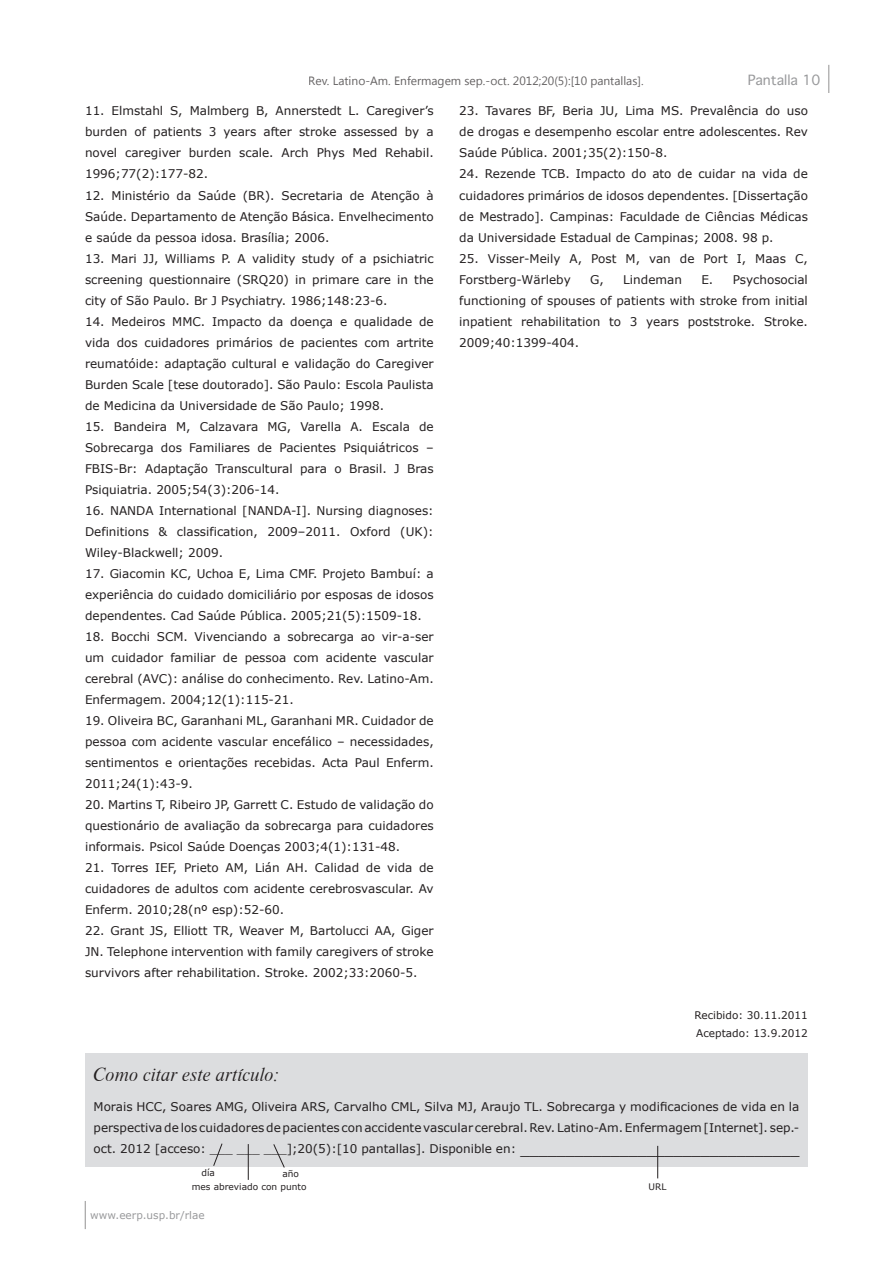
<style>
.page{position:relative;width:893px;height:1263px;background:#fff}
.page>*{position:absolute;margin:0;border:0;box-sizing:border-box;transform-origin:0 0}
.t1{font:18px "Dutch 801 BT Italic Headline";letter-spacing:.02em;color:#231f20}
.t2{font:13.5px "Geneva";color:#6c6d70}
._18__Referências{font:12px/21px "Verdana";color:#231f20;text-align:justify}
.t3{font:12px "Segoe UI";color:#231f20}
._21__Recebido_Aceito{font:10.5px "Verdana";color:#231f20}
.t4{font:10.5px "Verdana";color:#6c6d70}
._18__Referências-2{font:9px "Verdana";color:#231f20}
.s1{font-family:"Times New Roman";font-size:18px}
</style>
<div class="page">
<svg style="left:85px;top:1201px;width:1px;height:28px"></svg>
<svg style="left:828px;top:65px;width:1px;height:28px"></svg>
<div style="left:85px;top:1053px;width:723px;height:114px;background:#dcdddf"></div>
<hr style="left:657px;top:1146px;width:1px;height:32px;background:#231f20">
<svg style="left:213px;top:1143px;width:10px;height:23px"></svg>
<hr style="left:248px;top:1144px;width:1px;height:36px;background:#231f20">
<svg style="left:273px;top:1144px;width:12px;height:24px"></svg>
<p class="t3" style="left:309px;top:72px;width:336px">Rev. Latino-Am. Enfermagem sep.-oct. 2012;20(5):[10 pantallas].</p>
<p class="t2" style="left:747px;top:72px;width:74px">Pantalla 10</p>
<p class="_18__Referências" style="left:85px;top:100px;width:350px">11. Elmstahl S, Malmberg B, Annerstedt L. Caregiver’s burden of patients 3 years after stroke assessed by a novel caregiver burden scale. Arch Phys Med Rehabil.<br>1996;77(2):177-82.</p>
<p class="_18__Referências" style="left:85px;top:184px;width:350px">12. Ministério da Saúde (BR). Secretaria de Atenção à Saúde. Departamento de Atenção Básica. Envelhecimento e saúde da pessoa idosa. Brasília; 2006.</p>
<p class="_18__Referências" style="left:85px;top:247px;width:350px">13. Mari JJ, Williams P. A validity study of a psichiatric screening questionnaire (SRQ20) in primare care in the city of São Paulo. Br J Psychiatry. 1986;148:23-6.</p>
<p class="_18__Referências" style="left:85px;top:310px;width:350px">14. Medeiros MMC. Impacto da doença e qualidade de vida dos cuidadores primários de pacientes com artrite reumatóide: adaptação cultural e validação do Caregiver Burden Scale [tese doutorado]. São Paulo: Escola Paulista de Medicina da Universidade de São Paulo; 1998.</p>
<p class="_18__Referências" style="left:85px;top:415px;width:350px">15. Bandeira M, Calzavara MG, Varella A. Escala de Sobrecarga dos Familiares de Pacientes Psiquiátricos – FBIS-Br: Adaptação Transcultural para o Brasil. J Bras Psiquiatria. 2005;54(3):206-14.</p>
<p class="_18__Referências" style="left:85px;top:499px;width:350px">16. NANDA International [NANDA-I]. Nursing diagnoses:<br>Definitions &amp; classification, 2009–2011. Oxford (UK):<br>Wiley-Blackwell; 2009.</p>
<p class="_18__Referências" style="left:85px;top:562px;width:350px">17. Giacomin KC, Uchoa E, Lima CMF. Projeto Bambuí: a experiência do cuidado domiciliário por esposas de idosos dependentes. Cad Saúde Pública. 2005;21(5):1509-18.</p>
<p class="_18__Referências" style="left:85px;top:625px;width:350px">18. Bocchi SCM. Vivenciando a sobrecarga ao vir-a-ser um cuidador familiar de pessoa com acidente vascular cerebral (AVC): análise do conhecimento. Rev. Latino-Am.<br>Enfermagem. 2004;12(1):115-21.</p>
<p class="_18__Referências" style="left:85px;top:709px;width:350px">19. Oliveira BC, Garanhani ML, Garanhani MR. Cuidador de pessoa com acidente vascular encefálico – necessidades, sentimentos e orientações recebidas. Acta Paul Enferm.<br>2011;24(1):43-9.</p>
<p class="_18__Referências" style="left:85px;top:793px;width:350px">20. Martins T, Ribeiro JP, Garrett C. Estudo de validação do questionário de avaliação da sobrecarga para cuidadores informais. Psicol Saúde Doenças 2003;4(1):131-48.</p>
<p class="_18__Referências" style="left:85px;top:856px;width:350px">21. Torres IEF, Prieto AM, Lián AH. Calidad de vida de cuidadores de adultos com acidente cerebrosvascular. Av Enferm. 2010;28(nº esp):52-60.</p>
<p class="_18__Referências" style="left:85px;top:919px;width:350px">22. Grant JS, Elliott TR, Weaver M, Bartolucci AA, Giger JN. Telephone intervention with family caregivers of stroke survivors after rehabilitation. Stroke. 2002;33:2060-5.</p>
<p class="_18__Referências" style="left:459px;top:100px;width:350px">23. Tavares BF, Beria JU, Lima MS. Prevalência do uso de drogas e desempenho escolar entre adolescentes. Rev Saúde Pública. 2001;35(2):150-8.</p>
<p class="_18__Referências" style="left:459px;top:163px;width:350px">24. Rezende TCB. Impacto do ato de cuidar na vida de cuidadores primários de idosos dependentes. [Dissertação de Mestrado]. Campinas: Faculdade de Ciências Médicas da Universidade Estadual de Campinas; 2008. 98 p.</p>
<p class="_18__Referências" style="left:459px;top:247px;width:350px">25. Visser-Meily A, Post M, van de Port I, Maas C,<br>Forstberg-Wärleby</p>
<p class="_18__Referências" style="left:459px;top:268px;width:350px;text-indent:242px">E. Psychosocial functioning of spouses of patients with stroke from initial inpatient rehabilitation to 3 years poststroke. Stroke.<br>2009;40:1399-404.</p>
<p class="_18__Referências" style="left:590px;top:268px;width:15px">G,</p>
<p class="_18__Referências" style="left:623px;top:268px;width:60px">Lindeman</p>
<p class="_21__Recebido_Aceito" style="left:694px;top:1008px;width:115px">Recibido: 30.11.2011</p>
<p class="_21__Recebido_Aceito" style="left:696px;top:1026px;width:113px">Aceptado: 13.9.2012</p>
<p class="t1" style="left:94px;top:1064px;width:187px">Como citar este artículo:</p>
<p class="_18__Referências" style="left:94px;top:1096px;width:707px">Morais HCC, Soares AMG, Oliveira ARS, Carvalho CML, Silva MJ, Araujo TL. Sobrecarga y modificaciones de vida en la perspectiva de los cuidadores de pacientes con accidente vascular cerebral. Rev. Latino-Am. Enfermagem [Internet]. sep.- oct. 2012 [acceso: ___ ___ ___];20(5):[10 pantallas]. Disponible en: <span class="s1">_______________________________</span></p>
<p class="_18__Referências-2" style="left:202px;top:1166px;width:15px">día</p>
<p class="_18__Referências-2" style="left:192px;top:1181px;width:116px">mes abreviado con punto</p>
<p class="_18__Referências-2" style="left:283px;top:1168px;width:18px">año</p>
<p class="t4" style="left:90px;top:1209px;width:116px">www.eerp.usp.br/rlae</p>
<p class="_18__Referências-2" style="left:649px;top:1181px;width:19px">URL</p>
</div>
